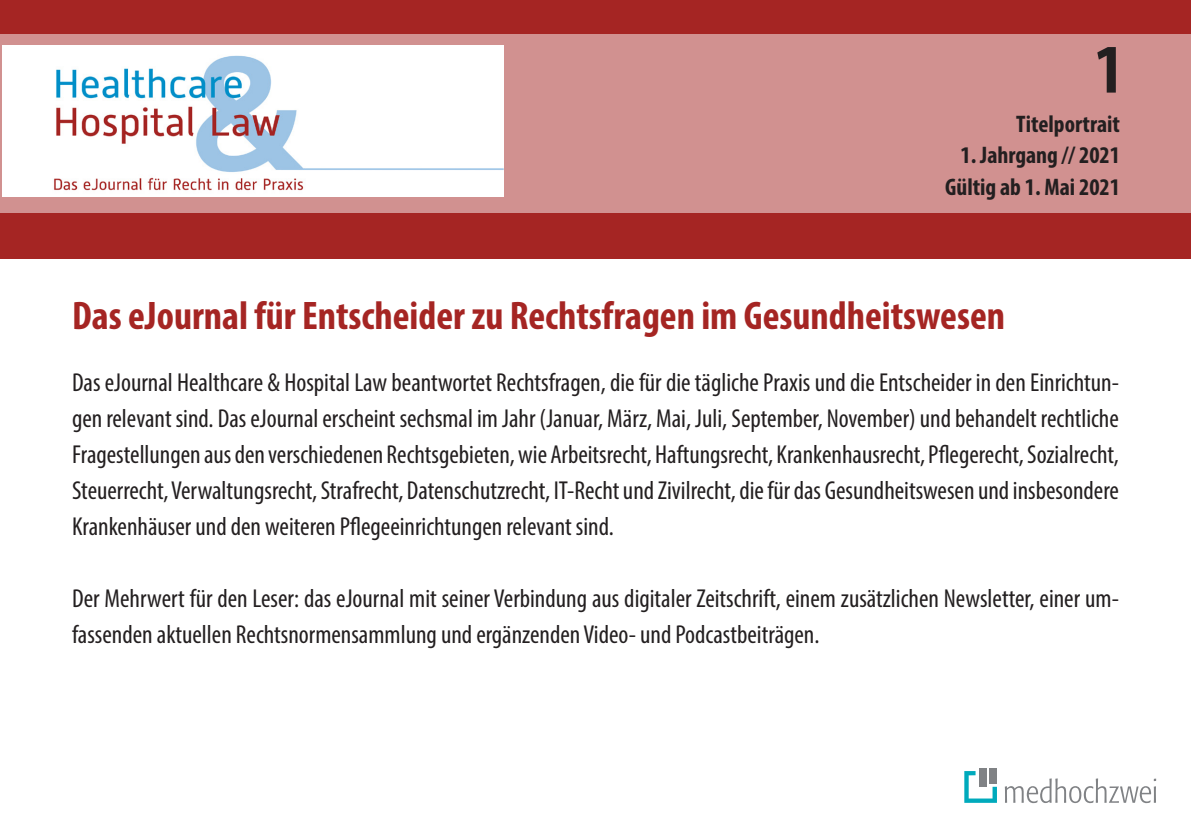
<style>
.page{position:relative;width:1191px;height:840px;background:#fff}
.page>*{position:absolute;margin:0;border:0;box-sizing:border-box;transform-origin:0 0}
.t1{font:700 condensed 70px "Myriad Pro";color:#231f20}
.t2{font:700 condensed 40px "Myriad Pro";color:#a52523}
.t3{font:condensed 26px/36px "Myriad Pro";color:#231f20;text-align:justify}
.t4{font:700 condensed 24px "Myriad Pro";color:#231f20}
</style>
<div class="page">
<div style="left:0;top:0;width:1191px;height:258px;background:#a52523"></div>
<div style="left:0;top:34px;width:1191px;height:178px;background:#d19190"></div>
<div style="left:979px;top:767px;width:7px;height:19px;background:#808285"></div>
<div style="left:989px;top:767px;width:8px;height:16px;background:#808285"></div>
<svg style="left:964px;top:770px;width:33px;height:32px"></svg>
<svg style="left:1004px;top:778px;width:152px;height:24px"></svg>
<img style="left:3px;top:46px;width:500px;height:150px">
<p class="t1" style="left:1094px;top:25px;width:31px">1</p>
<p class="t4" style="left:1016px;top:109px;width:105px">Titelportrait</p>
<p class="t4" style="left:960px;top:140px;width:161px">1. Jahrgang // 2021</p>
<p class="t4" style="left:945px;top:172px;width:176px">Gültig ab 1. Mai 2021</p>
<p class="t2" style="left:72px;top:290px;width:934px">Das eJournal für Entscheider zu Rechtsfragen im Gesundheitswesen</p>
<p class="t3" style="left:72px;top:363px;width:1048px">Das eJournal Healthcare &amp; Hospital Law beantwortet Rechtsfragen, die für die tägliche Praxis und die Entscheider in den Einrichtun&shy;gen relevant sind. Das eJournal erscheint sechsmal im Jahr (Januar, März, Mai, Juli, September, November) und behandelt rechtliche Fragestellungen aus den verschiedenen Rechtsgebieten, wie Arbeitsrecht, Haftungsrecht, Krankenhausrecht, Pflegerecht, Sozialrecht, Steuerrecht, Verwaltungsrecht, Strafrecht, Datenschutzrecht, IT-Recht und Zivilrecht, die für das Gesundheitswesen und insbesondere Krankenhäuser und den weiteren Pflegeeinrichtungen relevant sind.</p>
<p class="t3" style="left:72px;top:579px;width:1048px">Der Mehrwert für den Leser: das eJournal mit seiner Verbindung aus digitaler Zeitschrift, einem zusätzlichen Newsletter, einer um&shy;fassenden aktuellen Rechtsnormensammlung und ergänzenden Video- und Podcastbeiträgen.</p>
</div>
